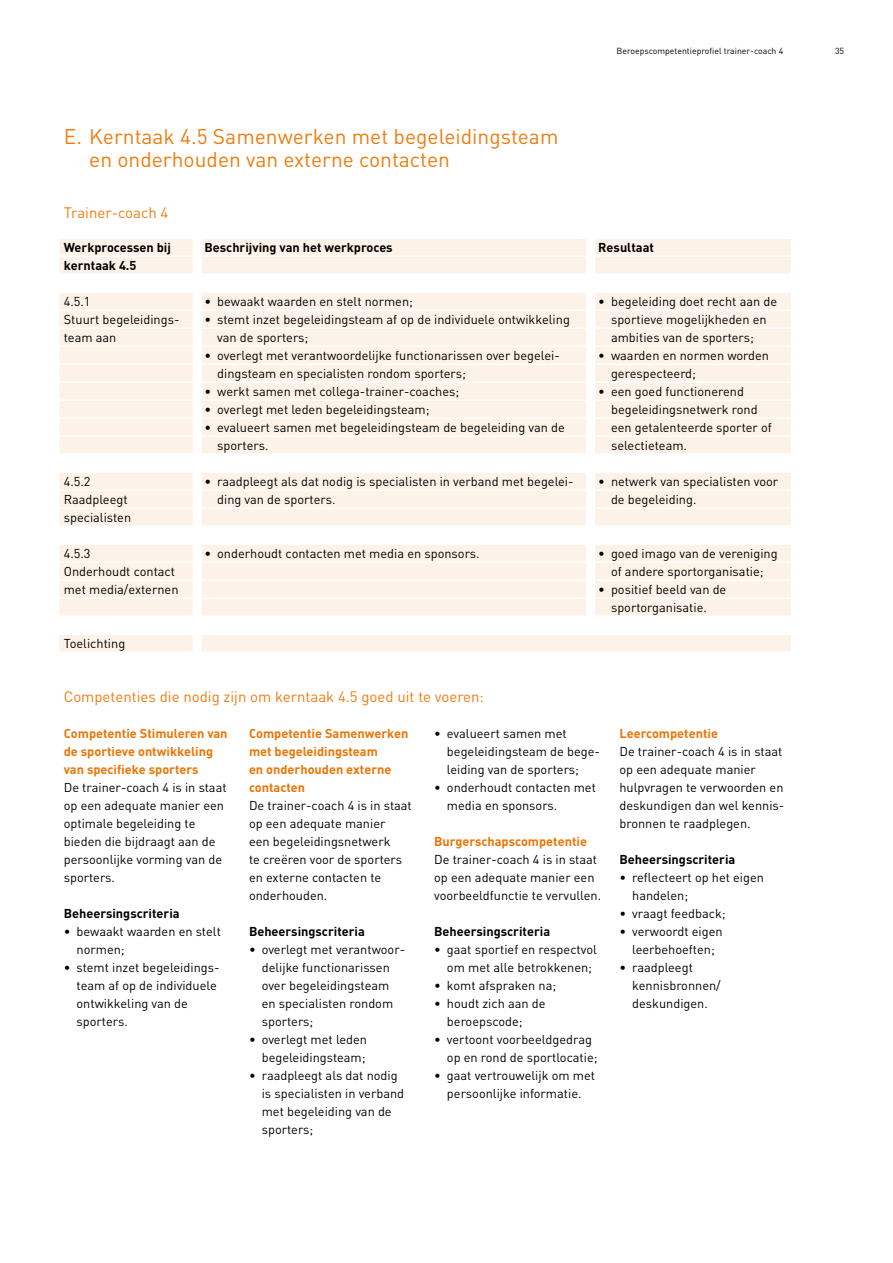
<style>
.page{position:relative;width:893px;height:1263px;background:#fff}
.page>*{position:absolute;margin:0;border:0;box-sizing:border-box;transform-origin:0 0}
.t1{font:21px/22.5px "DIN";color:#ee7d11}
.t2{font:15px "DIN";color:#ee7d11}
.t3{font:12.75px/18px "DIN";color:#000}
.t4{font:700 12.75px/18px "DIN";color:#ec7405}
.t5{font:700 12.75px/18px "DIN";color:#000}
.t6{font:8.7px "DIN";color:#000}
</style>
<div class="page">
<div style="left:60px;top:239px;width:731px;height:16px;background:#fdf2e7"></div>
<div style="left:60px;top:257px;width:731px;height:16px;background:#fdf2e7"></div>
<div style="left:60px;top:293px;width:731px;height:16px;background:#fdf2e7"></div>
<div style="left:60px;top:311px;width:731px;height:16px;background:#fdf2e7"></div>
<div style="left:60px;top:329px;width:731px;height:16px;background:#fdf2e7"></div>
<div style="left:60px;top:347px;width:731px;height:16px;background:#fdf2e7"></div>
<div style="left:60px;top:365px;width:731px;height:16px;background:#fdf2e7"></div>
<div style="left:60px;top:383px;width:731px;height:16px;background:#fdf2e7"></div>
<div style="left:60px;top:401px;width:731px;height:16px;background:#fdf2e7"></div>
<div style="left:60px;top:419px;width:731px;height:16px;background:#fdf2e7"></div>
<div style="left:60px;top:437px;width:731px;height:16px;background:#fdf2e7"></div>
<div style="left:60px;top:473px;width:731px;height:16px;background:#fdf2e7"></div>
<div style="left:60px;top:491px;width:731px;height:16px;background:#fdf2e7"></div>
<div style="left:60px;top:509px;width:731px;height:16px;background:#fdf2e7"></div>
<div style="left:60px;top:545px;width:731px;height:16px;background:#fdf2e7"></div>
<div style="left:60px;top:563px;width:731px;height:16px;background:#fdf2e7"></div>
<div style="left:60px;top:581px;width:731px;height:16px;background:#fdf2e7"></div>
<div style="left:60px;top:599px;width:731px;height:16px;background:#fdf2e7"></div>
<div style="left:60px;top:635px;width:731px;height:16px;background:#fdf2e7"></div>
<div style="left:193px;top:234px;width:9px;height:441px;background:#fff"></div>
<div style="left:586px;top:219px;width:9px;height:404px;background:#fff"></div>
<h1 class="t1" style="left:89px;top:125px;width:471px;text-indent:-26px">E. Kerntaak 4.5 Samenwerken met begeleidingsteam en onderhouden van externe contacten</h1>
<p class="t6" style="left:617px;top:45px;width:168px">Beroepscompetentieprofiel trainer-coach 4</p>
<p class="t2" style="left:64px;top:203px;width:106px">Trainer-coach 4</p>
<p class="t5" style="left:64px;top:238px;width:109px">Werkprocessen bij kerntaak 4.5</p>
<p class="t5" style="left:204px;top:238px;width:190px">Beschrijving van het werkproces</p>
<p class="t5" style="left:598px;top:238px;width:57px">Resultaat</p>
<p class="t3" style="left:64px;top:292px;width:117px">4.5.1<br>Stuurt begeleidings&shy;team aan</p>
<p class="t3" style="left:204px;top:292px;width:210px">• bewaakt waarden en stelt normen;</p>
<p class="t3" style="left:611px;top:292px;width:168px;text-indent:-13px">• begeleiding doet recht aan de sportieve mogelijkheden en ambities van de sporters;</p>
<p class="t3" style="left:611px;top:346px;width:160px;text-indent:-13px">• waarden en normen worden gerespecteerd;</p>
<p class="t3" style="left:611px;top:382px;width:162px;text-indent:-13px">• een goed functionerend begeleidingsnetwerk rond een getalenteerde sporter of selectieteam.</p>
<p class="t3" style="left:217px;top:310px;width:354px;text-indent:-13px">• stemt inzet begeleidingsteam af op de individuele ontwikkeling van de sporters;</p>
<p class="t3" style="left:217px;top:346px;width:344px;text-indent:-13px">• overlegt met verantwoordelijke functionarissen over begelei&shy;dingsteam en specialisten rondom sporters;</p>
<p class="t3" style="left:204px;top:382px;width:256px">• werkt samen met collega-trainer-coaches;</p>
<p class="t3" style="left:204px;top:400px;width:227px">• overlegt met leden begeleidingsteam;</p>
<p class="t3" style="left:217px;top:418px;width:349px;text-indent:-13px">• evalueert samen met begeleidingsteam de begeleiding van de sporters.</p>
<p class="t3" style="left:64px;top:472px;width:69px">4.5.2<br>Raadpleegt specialisten</p>
<p class="t3" style="left:217px;top:472px;width:358px;text-indent:-13px">• raadpleegt als dat nodig is specialisten in verband met begelei&shy;ding van de sporters.</p>
<p class="t3" style="left:611px;top:472px;width:169px;text-indent:-13px">• netwerk van specialisten voor de begeleiding.</p>
<p class="t3" style="left:64px;top:544px;width:116px">4.5.3<br>Onderhoudt contact met media/externen</p>
<p class="t3" style="left:204px;top:544px;width:277px">• onderhoudt contacten met media en sponsors.</p>
<p class="t3" style="left:598px;top:544px;width:181px;text-align:center">• goed imago van de vereniging of andere sportorganisatie;</p>
<p class="t3" style="left:598px;top:580px;width:130px;text-align:center">• positief beeld van de sportorganisatie.</p>
<p class="t3" style="left:64px;top:634px;width:63px">Toelichting</p>
<p class="t2" style="left:64px;top:687px;width:422px">Competenties die nodig zijn om kerntaak 4.5 goed uit te voeren:</p>
<p class="t4" style="left:64px;top:724px;width:165px">Competentie Stimuleren van de sportieve ontwikkeling van specifieke sporters</p>
<p class="t3" style="left:64px;top:778px;width:164px">De trainer-coach 4 is in staat op een adequate manier een optimale begeleiding te bieden die bijdraagt aan de persoonlijke vorming van de sporters.</p>
<p class="t5" style="left:64px;top:904px;width:117px">Beheersingscriteria</p>
<p class="t3" style="left:77px;top:922px;width:146px;text-indent:-13px">• bewaakt waarden en stelt normen;</p>
<p class="t3" style="left:77px;top:958px;width:144px;text-indent:-13px">• stemt inzet begeleidings&shy;team af op de individuele ontwikkeling van de sporters.</p>
<p class="t4" style="left:249px;top:724px;width:161px">Competentie Samenwerken met begeleidingsteam<br>en onderhouden externe contacten</p>
<p class="t3" style="left:249px;top:796px;width:164px">De trainer-coach 4 is in staat op een adequate manier<br>een begeleidingsnetwerk<br>te creëren voor de sporters en externe contacten te onderhouden.</p>
<p class="t5" style="left:249px;top:922px;width:117px">Beheersingscriteria</p>
<p class="t3" style="left:262px;top:940px;width:145px;text-indent:-13px">• overlegt met verantwoor&shy;delijke functionarissen over begeleidingsteam en specialisten rondom sporters;</p>
<p class="t3" style="left:249px;top:1030px;width:120px;text-align:right">• overlegt met leden begeleidingsteam;</p>
<p class="t3" style="left:262px;top:1066px;width:144px;text-indent:-13px">• raadpleegt als dat nodig is specialisten in verband met begeleiding van de sporters;</p>
<p class="t3" style="left:447px;top:724px;width:154px;text-indent:-13px">• evalueert samen met begeleidingsteam de bege&shy;leiding van de sporters;</p>
<p class="t3" style="left:447px;top:778px;width:150px;text-indent:-13px">• onderhoudt contacten met media en sponsors.</p>
<p class="t4" style="left:434px;top:832px;width:154px">Burgerschapscompetentie</p>
<p class="t3" style="left:434px;top:850px;width:168px">De trainer-coach 4 is in staat op een adequate manier een voorbeeldfunctie te vervullen.</p>
<p class="t5" style="left:434px;top:922px;width:117px">Beheersingscriteria</p>
<p class="t3" style="left:447px;top:940px;width:151px;text-indent:-13px">• gaat sportief en respectvol om met alle betrokkenen;</p>
<p class="t3" style="left:434px;top:976px;width:123px">• komt afspraken na;</p>
<p class="t3" style="left:447px;top:994px;width:100px;text-indent:-13px">• houdt zich aan de beroepscode;</p>
<p class="t3" style="left:447px;top:1030px;width:152px;text-indent:-13px">• vertoont voorbeeldgedrag op en rond de sportlocatie;</p>
<p class="t3" style="left:434px;top:1066px;width:162px;text-align:center">• gaat vertrouwelijk om met persoonlijke informatie.</p>
<p class="t4" style="left:619px;top:724px;width:100px">Leercompetentie</p>
<p class="t3" style="left:619px;top:742px;width:166px">De trainer-coach 4 is in staat op een adequate manier hulpvragen te verwoorden en deskundigen dan wel kennis&shy;bronnen te raadplegen.</p>
<p class="t5" style="left:619px;top:850px;width:117px">Beheersingscriteria</p>
<p class="t3" style="left:632px;top:868px;width:133px;text-indent:-13px">• reflecteert op het eigen handelen;</p>
<p class="t3" style="left:619px;top:904px;width:108px">• vraagt feedback;</p>
<p class="t3" style="left:619px;top:922px;width:105px;text-align:center">• verwoordt eigen leerbehoeften;</p>
<p class="t3" style="left:632px;top:958px;width:90px;text-indent:-13px">• raadpleegt kennisbronnen/ deskundigen.</p>
<p class="t6" style="left:835px;top:45px;width:11px">35</p>
</div>
